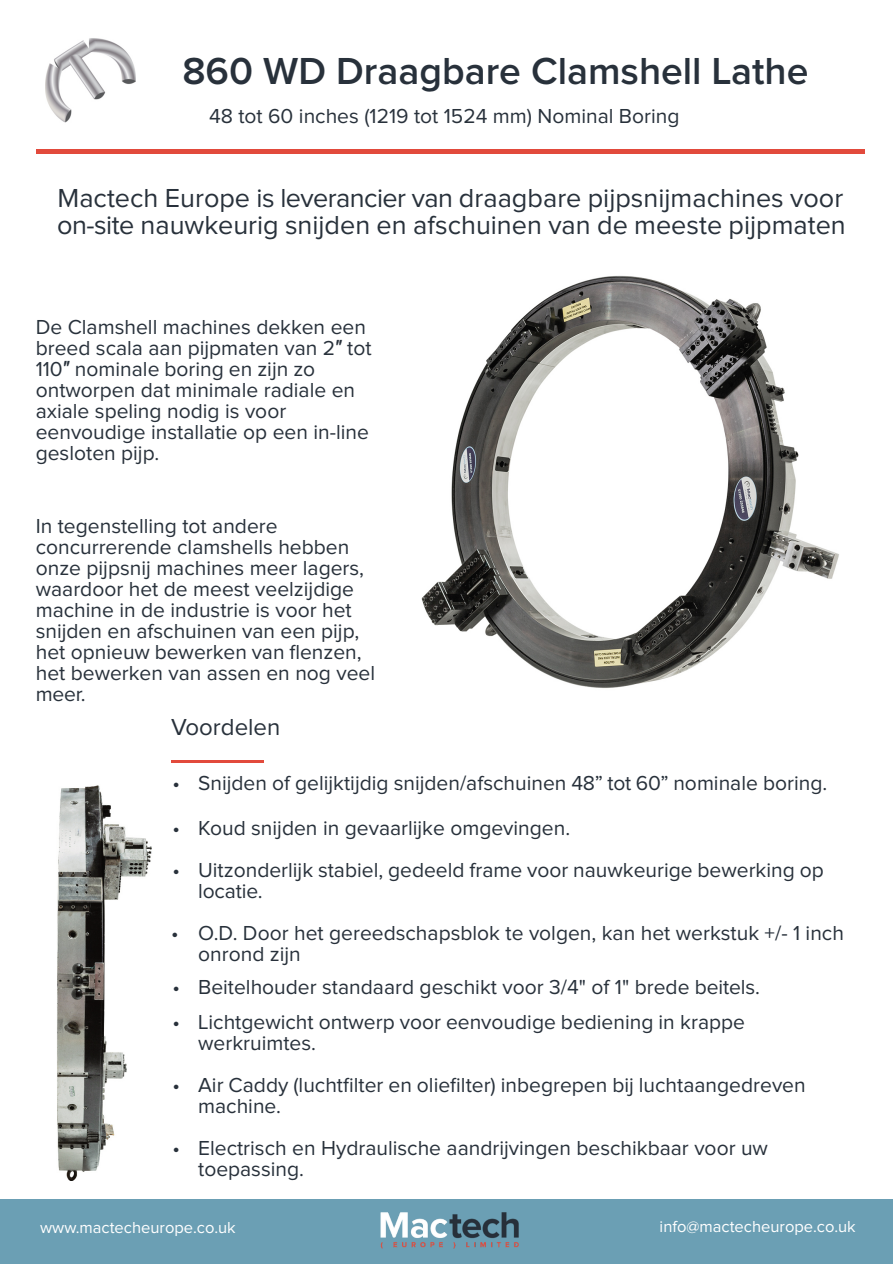
<style>
.page{position:relative;width:894px;height:1264px;background:#fff}
.page>*{position:absolute;margin:0;border:0;box-sizing:border-box;transform-origin:0 0}
.t1{font:600 39px "Proxima Nova";color:#28313b}
.t2{font:27px/27px "Proxima Nova";color:#28313b}
.t3{font:24px "Proxima Nova";color:#28313b}
.t4{font:21px/21px "Proxima Nova";color:#28313b}
.t5{font:16.5px "Proxima Nova";color:#fff}
.s1{font-family:"Arial"}
</style>
<div class="page">
<img style="left:57px;top:785px;width:95px;height:395px">
<hr style="left:171px;top:760px;width:92px;height:2px;background:#e24a3c">
<hr style="left:36px;top:149px;width:828px;height:4px;background:#e24a3c">
<img style="left:45px;top:38px;width:90px;height:85px">
<div style="left:0;top:1199px;width:892px;height:64px;background:#6b9fb4"></div>
<img style="left:380px;top:1212px;width:139px;height:37px">
<img style="left:421px;top:275px;width:418px;height:413px">
<h1 class="t1" style="left:182px;top:53px;width:627px">860 WD Draagbare Clamshell Lathe</h1>
<p class="t4" style="left:209px;top:106px;width:472px">48 tot 60 inches (1219 tot 1524 mm) Nominal Boring</p>
<p class="t2" style="left:57px;top:186px;width:789px">Mactech Europe is leverancier van draagbare pijpsnijmachines voor on-site nauwkeurig snijden en afschuinen van de meeste pijpmaten</p>
<p class="t4" style="left:36px;top:317px;width:337px">De Clamshell machines dekken een breed scala aan pijpmaten van 2<span class="s1">″</span> tot<br>110<span class="s1">″</span> nominale boring en zijn zo ontworpen dat minimale radiale en axiale speling nodig is voor eenvoudige installatie op een in-line gesloten pijp.</p>
<p class="t4" style="left:36px;top:516px;width:341px">In tegenstelling tot andere concurrerende clamshells hebben onze pijpsnij machines meer lagers, waardoor het de meest veelzijdige machine in de industrie is voor het snijden en afschuinen van een pijp, het opnieuw bewerken van flenzen, het bewerken van assen en nog veel meer.</p>
<p class="t3" style="left:171px;top:716px;width:111px">Voordelen</p>
<p class="t4" style="left:172px;top:773px;width:656px">• Snijden of gelijktijdig snijden/afschuinen 48” tot 60” nominale boring.</p>
<p class="t4" style="left:172px;top:818px;width:399px">• Koud snijden in gevaarlijke omgevingen.</p>
<p class="t4" style="left:198px;top:860px;width:627px;text-indent:-26px">• Uitzonderlijk stabiel, gedeeld frame voor nauwkeurige bewerking op locatie.</p>
<p class="t4" style="left:198px;top:923px;width:647px;text-indent:-27px">• O.D. Door het gereedschapsblok te volgen, kan het werkstuk +/- 1 inch onrond zijn</p>
<p class="t4" style="left:172px;top:977px;width:588px">• Beitelhouder standaard geschikt voor 3/4" of 1" brede beitels.</p>
<p class="t4" style="left:198px;top:1012px;width:548px;text-indent:-26px">• Lichtgewicht ontwerp voor eenvoudige bediening in krappe werkruimtes.</p>
<p class="t4" style="left:198px;top:1075px;width:609px;text-indent:-26px">• Air Caddy (luchtfilter en oliefilter) inbegrepen bij luchtaangedreven machine.</p>
<p class="t4" style="left:198px;top:1138px;width:571px;text-indent:-26px">• Electrisch en Hydraulische aandrijvingen beschikbaar voor uw toepassing.</p>
<p class="t5" style="left:40px;top:1220px;width:197px">www.mactecheurope.co.uk</p>
<p class="t5" style="left:659px;top:1218px;width:197px">info@mactecheurope.co.uk</p>
</div>
